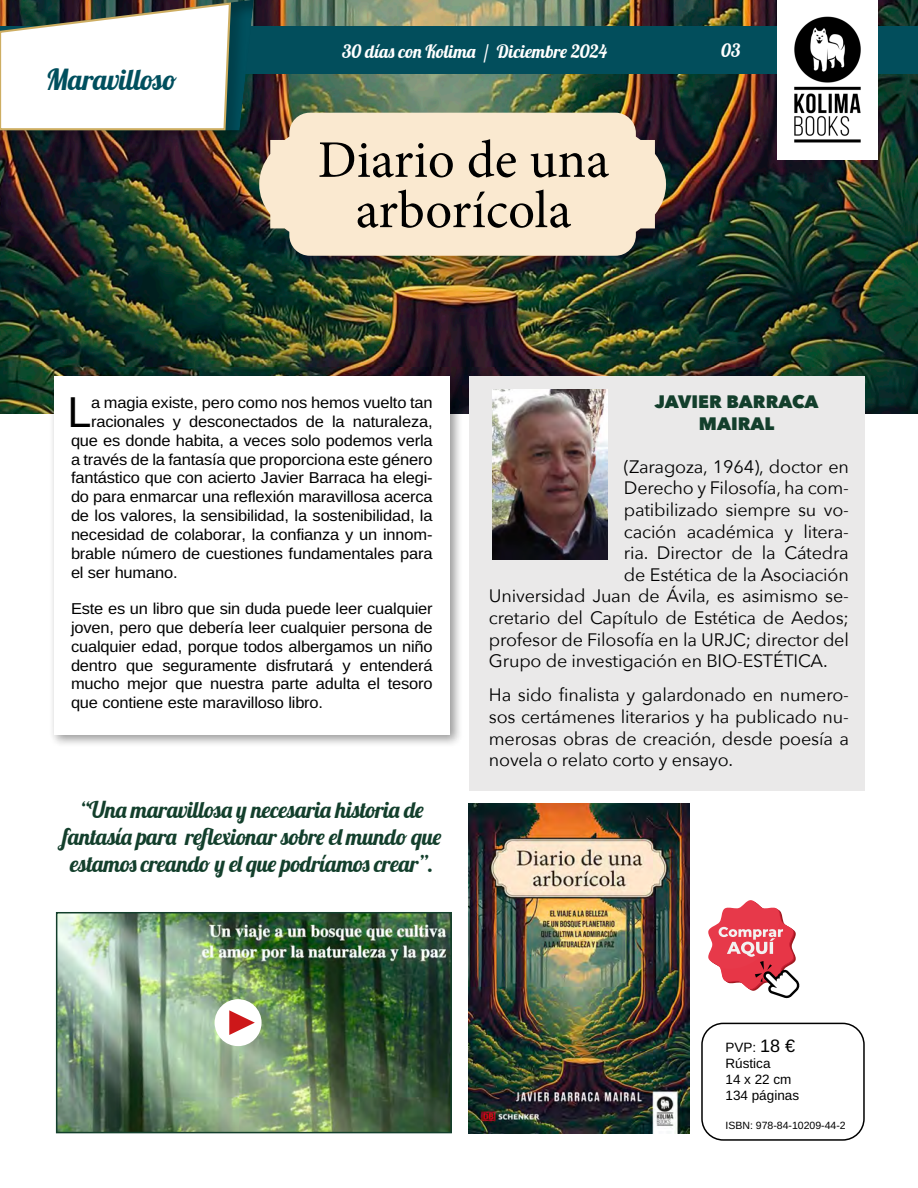
<style>
.page{position:relative;width:918px;height:1188px;background:#fff}
.page>*{position:absolute;margin:0;border:0;box-sizing:border-box;transform-origin:0 0}
.t1{font:52.95px/50.2px "Minion Pro";color:#000;text-align:center}
.t2{font:43.2px "Arimo";color:#000}
.t3{font:28.5px "Lobster";letter-spacing:-.01em;color:#004f5e}
.t4{font:22.5px/27px "Lobster";letter-spacing:-.015em;color:#133f2c;text-align:center}
.t5{font:18px/21.6px "Avenir Next";letter-spacing:-.01em;color:#000;text-align:justify}
.t6{font:18px "Lobster";color:#fff}
.t7{font:800 18px/21.6px "Avenir Next";color:#133f2c;text-align:center}
.t8{font:15.75px/18.9px "Arimo";letter-spacing:-.01em;color:#000;text-align:justify;scale:1.04 1}
.t9{font:13.5px/16.2px "Arimo";color:#000}
.t10{font:10.5px "Arimo";color:#000}
.s1{font-size:18px}
</style>
<div class="page">
<img style="left:0;top:0;width:918px;height:414px">
<div style="left:701px;top:1023px;width:164px;height:118px;border:2px solid #000;border-radius:21px"></div>
<img style="left:468px;top:803px;width:221px;height:331px">
<div style="left:0;top:26px;width:918px;height:48px;background:#024e5c"></div>
<div style="left:0;top:1px;width:247px;height:143px;background:#000;opacity:.2"></div>
<svg style="left:0;top:0;width:254px;height:131px"></svg>
<img style="left:778px;top:0;width:99px;height:160px">
<svg style="left:708px;top:900px;width:92px;height:99px"></svg>
<div style="left:49px;top:372px;width:414px;height:376px;background:#000;opacity:.4"></div>
<div style="left:54px;top:377px;width:396px;height:358px;background:#fff"></div>
<img style="left:59px;top:915px;width:390px;height:215px">
<div style="left:56px;top:912px;width:396px;height:221px;border:2px solid #133f2c"></div>
<div style="left:215px;top:999px;width:47px;height:47px;background:#fff;border-radius:50%"></div>
<svg style="left:229px;top:1010px;width:26px;height:25px"></svg>
<div style="left:469px;top:377px;width:396px;height:414px;background:#eae9e9"></div>
<img style="left:492px;top:390px;width:115px;height:169px">
<svg style="left:259px;top:113px;width:407px;height:143px;fill:#fae9d0"></svg>
<h3 class="t3" style="left:46px;top:61px;width:131px">Maravilloso</h3>
<p class="t6" style="left:342px;top:40px;width:266px">30 días con Kolima / Diciembre 2024</p>
<p class="t6" style="left:721px;top:39px;width:21px">03</p>
<h1 class="t1" style="left:318px;top:135px;width:293px">Diario de una arborícola</h1>
<h2 class="t2" style="left:67px;top:382px;width:26px">L</h2>
<p class="t8" style="left:91px;top:393px;width:330px">a magia existe, pero como nos hemos vuelto tan</p>
<p class="t8" style="left:91px;top:412px;width:330px">racionales y desconectados de la naturaleza,</p>
<p class="t8" style="left:71px;top:431px;width:349px">que es donde habita, a veces solo podemos verla</p>
<p class="t8" style="left:71px;top:450px;width:349px">a través de la fantasía que proporciona este género</p>
<p class="t8" style="left:71px;top:469px;width:349px">fantástico que con acierto Javier Barraca ha elegi-</p>
<p class="t8" style="left:71px;top:488px;width:349px">do para enmarcar una reflexión maravillosa acerca</p>
<p class="t8" style="left:71px;top:507px;width:349px">de los valores, la sensibilidad, la sostenibilidad, la</p>
<p class="t8" style="left:71px;top:526px;width:349px">necesidad de colaborar, la confianza y un innom-</p>
<p class="t8" style="left:71px;top:544px;width:349px">brable número de cuestiones fundamentales para</p>
<p class="t8" style="left:71px;top:563px;width:104px">el ser humano.</p>
<p class="t8" style="left:71px;top:599px;width:349px">Este es un libro que sin duda puede leer cualquier joven, pero que debería leer cualquier persona de cualquier edad, porque todos albergamos un niño dentro que seguramente disfrutará y entenderá mucho mejor que nuestra parte adulta el tesoro que contiene este maravilloso libro.</p>
<h3 class="t4" style="left:62px;top:798px;width:381px">“Una maravillosa y necesaria historia de fantasía para reflexionar sobre el mundo que estamos creando y el que podríamos crear”.</h3>
<p class="t7" style="left:655px;top:391px;width:165px">JAVIER BARRACA<br>MAIRAL</p>
<p class="t5" style="left:624px;top:455px;width:226px">(Zaragoza, 1964), doctor en</p>
<p class="t5" style="left:624px;top:476px;width:226px">Derecho y Filosofía, ha com-</p>
<p class="t5" style="left:624px;top:498px;width:226px">patibilizado siempre su vo-</p>
<p class="t5" style="left:624px;top:520px;width:226px">cación académica y litera-</p>
<p class="t5" style="left:624px;top:541px;width:226px">ria. Director de la Cátedra</p>
<p class="t5" style="left:624px;top:563px;width:226px">de Estética de la Asociación</p>
<p class="t5" style="left:489px;top:584px;width:362px">Universidad Juan de Ávila, es asimismo se-</p>
<p class="t5" style="left:489px;top:606px;width:361px">cretario del Capítulo de Estética de Aedos;</p>
<p class="t5" style="left:489px;top:628px;width:362px">profesor de Filosofía en la URJC; director del</p>
<p class="t5" style="left:489px;top:649px;width:340px">Grupo de investigación en BIO-ESTÉTICA.</p>
<p class="t5" style="left:489px;top:684px;width:362px">Ha sido finalista y galardonado en numero&shy;sos certámenes literarios y ha publicado nu&shy;merosas obras de creación, desde poesía a novela o relato corto y ensayo.</p>
<p class="t9" style="left:726px;top:1039px;width:75px">PVP: <span class="s1">18 €<br></span>Rústica<br>14 x 22 cm<br>134 páginas</p>
<p class="t10" style="left:726px;top:1118px;width:122px">ISBN: 978-84-10209-44-2</p>
</div>
